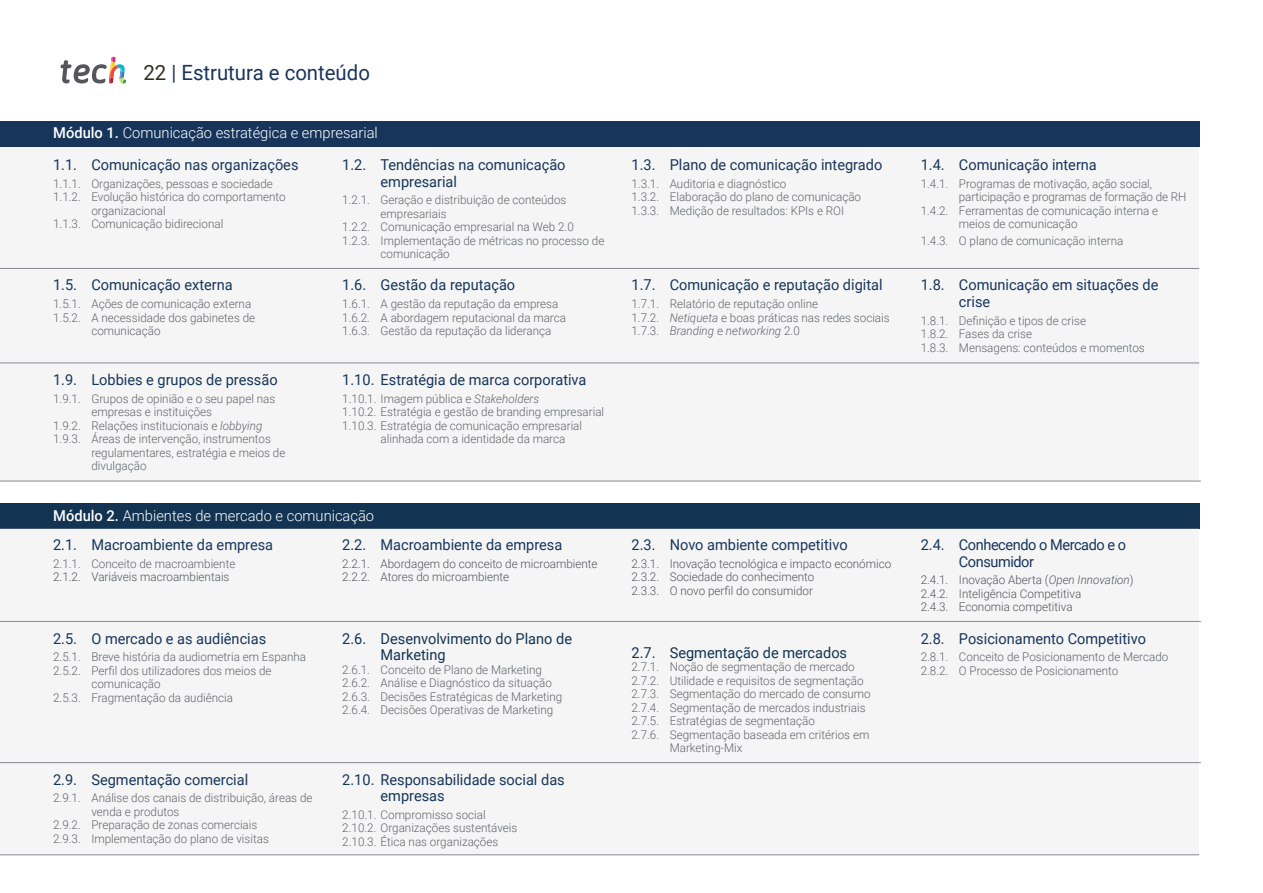
<style>
.page{position:relative;width:1263px;height:893px;background:#fff}
.page>*{position:absolute;margin:0;border:0;box-sizing:border-box;transform-origin:0 0}
.t1{font:21px "Roboto";color:#1a355c}
.t2{font:15px/16.5px "Roboto";color:#17355b}
.t3{font:300 15px "Roboto";color:#fff}
.t4{font:15px/16.5px "Roboto";color:#123352}
.t5{font:15px/16.5px "Roboto";letter-spacing:-.03em;color:#17355b}
.t6{font:300 12px/13.5px "Roboto";color:#61646a}
.t7{font:300 12px/13.5px "Roboto";color:#52555b}
.s1{color:#312e20}
.s2{font-weight:500}
.s3{font-style:italic}
</style>
<div class="page">
<svg style="left:61px;top:57px;width:65px;height:27px"></svg>
<div style="left:0;top:147px;width:1199px;height:334px;background:#f4f5f4"></div>
<div style="left:0;top:121px;width:1199px;height:26px;background:#17355b"></div>
<hr style="left:0;top:363px;width:1199px;height:1px;background:#878a8e">
<hr style="left:0;top:481px;width:1201px;height:1px;background:#878a8e">
<hr style="left:0;top:268px;width:1199px;height:1px;background:#878a8e">
<div style="left:0;top:503px;width:1199px;height:25px;background:#123352"></div>
<div style="left:0;top:528px;width:1199px;height:327px;background:#f4f5f4"></div>
<hr style="left:0;top:762px;width:1201px;height:1px;background:#878a8e">
<hr style="left:0;top:621px;width:1201px;height:1px;background:#878a8e">
<hr style="left:0;top:854px;width:1199px;height:1px;background:#878a8e">
<h1 class="t1" style="left:144px;top:57px;width:228px"><span class="s1">22</span> | Estrutura e conteúdo</h1>
<p class="t3" style="left:53px;top:122px;width:326px"><span class="s2">Módulo 1.</span> Comunicação estratégica e empresarial</p>
<p class="t2" style="left:53px;top:156px;width:247px">1.1. Comunicação nas organizações</p>
<p class="t6" style="left:53px;top:176px;width:221px">1.1.1. Organizações, pessoas e sociedade</p>
<p class="t6" style="left:53px;top:190px;width:234px">1.1.2. Evolução histórica do comportamento</p>
<p class="t6" style="left:91px;top:203px;width:76px">organizacional</p>
<p class="t6" style="left:53px;top:217px;width:172px">1.1.3. Comunicação bidirecional</p>
<p class="t2" style="left:53px;top:276px;width:181px">1.5. Comunicação externa</p>
<p class="t6" style="left:53px;top:297px;width:200px">1.5.1. Ações de comunicação externa</p>
<p class="t6" style="left:53px;top:310px;width:204px">1.5.2. A necessidade dos gabinetes de</p>
<p class="t6" style="left:91px;top:324px;width:71px">comunicação</p>
<p class="t2" style="left:53px;top:371px;width:226px">1.9. Lobbies e grupos de pressão</p>
<p class="t6" style="left:53px;top:391px;width:224px">1.9.1. Grupos de opinião e o seu papel nas</p>
<p class="t6" style="left:91px;top:405px;width:122px">empresas e instituições</p>
<p class="t6" style="left:53px;top:418px;width:211px">1.9.2. Relações institucionais e <span class="s3">lobbying</span></p>
<p class="t6" style="left:53px;top:432px;width:219px">1.9.3. Áreas de intervenção, instrumentos</p>
<p class="t6" style="left:91px;top:445px;width:195px">regulamentares, estratégia e meios de</p>
<p class="t6" style="left:91px;top:459px;width:57px">divulgação</p>
<p class="t2" style="left:381px;top:156px;width:186px;text-indent:-38px">1.2. Tendências na comunicação empresarial</p>
<p class="t6" style="left:342px;top:193px;width:226px">1.2.1. Geração e distribuição de conteúdos</p>
<p class="t6" style="left:381px;top:206px;width:67px">empresariais</p>
<p class="t6" style="left:342px;top:220px;width:233px">1.2.2. Comunicação empresarial na Web 2.0</p>
<p class="t6" style="left:342px;top:233px;width:264px">1.2.3. Implementação de métricas no processo de</p>
<p class="t6" style="left:381px;top:247px;width:71px">comunicação</p>
<p class="t2" style="left:342px;top:276px;width:174px">1.6. Gestão da reputação</p>
<p class="t6" style="left:342px;top:297px;width:225px">1.6.1. A gestão da reputação da empresa<br>1.6.2. A abordagem reputacional da marca<br>1.6.3. Gestão da reputação da liderança</p>
<p class="t2" style="left:342px;top:371px;width:246px">1.10. Estratégia de marca corporativa</p>
<p class="t6" style="left:342px;top:391px;width:198px">1.10.1. Imagem pública e <span class="s3">Stakeholders</span></p>
<p class="t6" style="left:342px;top:405px;width:263px">1.10.2. Estratégia e gestão de branding empresarial</p>
<p class="t6" style="left:342px;top:418px;width:241px">1.10.3. Estratégia de comunicação empresarial</p>
<p class="t6" style="left:381px;top:432px;width:186px">alinhada com a identidade da marca</p>
<p class="t3" style="left:53px;top:505px;width:322px"><span class="s2">Módulo 2.</span> Ambientes de mercado e comunicação</p>
<p class="t2" style="left:53px;top:536px;width:222px">2.1. Macroambiente da empresa</p>
<p class="t6" style="left:53px;top:556px;width:184px">2.1.1. Conceito de macroambiente</p>
<p class="t7" style="left:53px;top:570px;width:178px">2.1.2. Variáveis macroambientais</p>
<p class="t2" style="left:53px;top:629px;width:215px">2.5. O mercado e as audiências</p>
<p class="t6" style="left:53px;top:650px;width:254px">2.5.1. Breve história da audiometria em Espanha</p>
<p class="t6" style="left:53px;top:663px;width:220px">2.5.2. Perfil dos utilizadores dos meios de</p>
<p class="t6" style="left:91px;top:677px;width:71px">comunicação</p>
<p class="t6" style="left:53px;top:690px;width:181px">2.5.3. Fragmentação da audiência</p>
<p class="t2" style="left:53px;top:770px;width:197px">2.9. Segmentação comercial</p>
<p class="t6" style="left:53px;top:791px;width:261px">2.9.1. Análise dos canais de distribuição, áreas de</p>
<p class="t6" style="left:91px;top:804px;width:89px">venda e produtos</p>
<p class="t6" style="left:53px;top:818px;width:206px">2.9.2. Preparação de zonas comerciais</p>
<p class="t6" style="left:53px;top:831px;width:217px">2.9.3. Implementação do plano de visitas</p>
<p class="t2" style="left:342px;top:536px;width:222px">2.2. Macroambiente da empresa</p>
<p class="t7" style="left:342px;top:556px;width:257px">2.2.1. Abordagem do conceito de microambiente<br>2.2.2. Atores do microambiente</p>
<p class="t4" style="left:381px;top:629px;width:193px;text-indent:-38px">2.6. Desenvolvimento do Plano de<br>Marketing</p>
<p class="t6" style="left:342px;top:662px;width:221px">2.6.1. Conceito de Plano de Marketing 2.6.2. Análise e Diagnóstico da situação 2.6.3. Decisões Estratégicas de Marketing 2.6.4. Decisões Operativas de Marketing</p>
<p class="t2" style="left:381px;top:770px;width:186px;text-indent:-38px">2.10. Responsabilidade social das empresas</p>
<p class="t6" style="left:342px;top:807px;width:177px">2.10.1. Compromisso social<br>2.10.2. Organizações sustentáveis<br>2.10.3. Ética nas organizações</p>
<p class="t2" style="left:631px;top:156px;width:252px">1.3. Plano de comunicação integrado</p>
<p class="t6" style="left:631px;top:176px;width:231px">1.3.1. Auditoria e diagnóstico<br>1.3.2. Elaboração do plano de comunicação<br>1.3.3. Medição de resultados: KPIs e ROI</p>
<p class="t2" style="left:631px;top:276px;width:253px">1.7. Comunicação e reputação digital</p>
<p class="t6" style="left:631px;top:297px;width:260px">1.7.1. Relatório de reputação online<br>1.7.2. <span class="s3">Netiqueta</span> e boas práticas nas redes sociais<br>1.7.3. <span class="s3">Branding</span> e <span class="s3">networking</span> 2.0</p>
<p class="t2" style="left:631px;top:536px;width:218px">2.3. Novo ambiente competitivo</p>
<p class="t7" style="left:631px;top:556px;width:261px">2.3.1. Inovação tecnológica e impacto económico<br>2.3.2. Sociedade do conhecimento<br>2.3.3. O novo perfil do consumidor</p>
<p class="t4" style="left:631px;top:644px;width:217px">2.7. Segmentação de mercados</p>
<p class="t6" style="left:631px;top:660px;width:225px">2.7.1. Noção de segmentação de mercado</p>
<p class="t6" style="left:631px;top:673px;width:234px">2.7.2. Utilidade e requisitos de segmentação</p>
<p class="t6" style="left:631px;top:687px;width:241px">2.7.3. Segmentação do mercado de consumo</p>
<p class="t6" style="left:631px;top:700px;width:236px">2.7.4. Segmentação de mercados industriais</p>
<p class="t6" style="left:631px;top:714px;width:185px">2.7.5. Estratégias de segmentação</p>
<p class="t6" style="left:631px;top:727px;width:239px">2.7.6. Segmentação baseada em critérios em</p>
<p class="t6" style="left:670px;top:741px;width:74px">Marketing-Mix</p>
<p class="t2" style="left:921px;top:156px;width:178px">1.4. Comunicação interna</p>
<p class="t6" style="left:921px;top:176px;width:233px">1.4.1. Programas de motivação, ação social,</p>
<p class="t6" style="left:959px;top:190px;width:229px">participação e programas de formação de RH</p>
<p class="t6" style="left:921px;top:203px;width:239px">1.4.2. Ferramentas de comunicação interna e</p>
<p class="t6" style="left:959px;top:217px;width:120px">meios de comunicação</p>
<p class="t6" style="left:921px;top:233px;width:204px">1.4.3. O plano de comunicação interna</p>
<p class="t2" style="left:959px;top:276px;width:201px;text-indent:-38px">1.8. Comunicação em situações de crise</p>
<p class="t6" style="left:921px;top:313px;width:226px">1.8.1. Definição e tipos de crise<br>1.8.2. Fases da crise<br>1.8.3. Mensagens: conteúdos e momentos</p>
<p class="t5" style="left:959px;top:536px;width:169px;text-indent:-38px">2.4. Conhecendo o Mercado e o<br>Consumidor</p>
<p class="t7" style="left:921px;top:573px;width:215px">2.4.1. Inovação Aberta (<span class="s3">Open Innovation</span>)<br>2.4.2. Inteligência Competitiva<br>2.4.3. Economia competitiva</p>
<p class="t2" style="left:921px;top:629px;width:227px">2.8. Posicionamento Competitivo</p>
<p class="t6" style="left:921px;top:650px;width:249px">2.8.1. Conceito de Posicionamento de Mercado<br>2.8.2. O Processo de Posicionamento</p>
</div>
